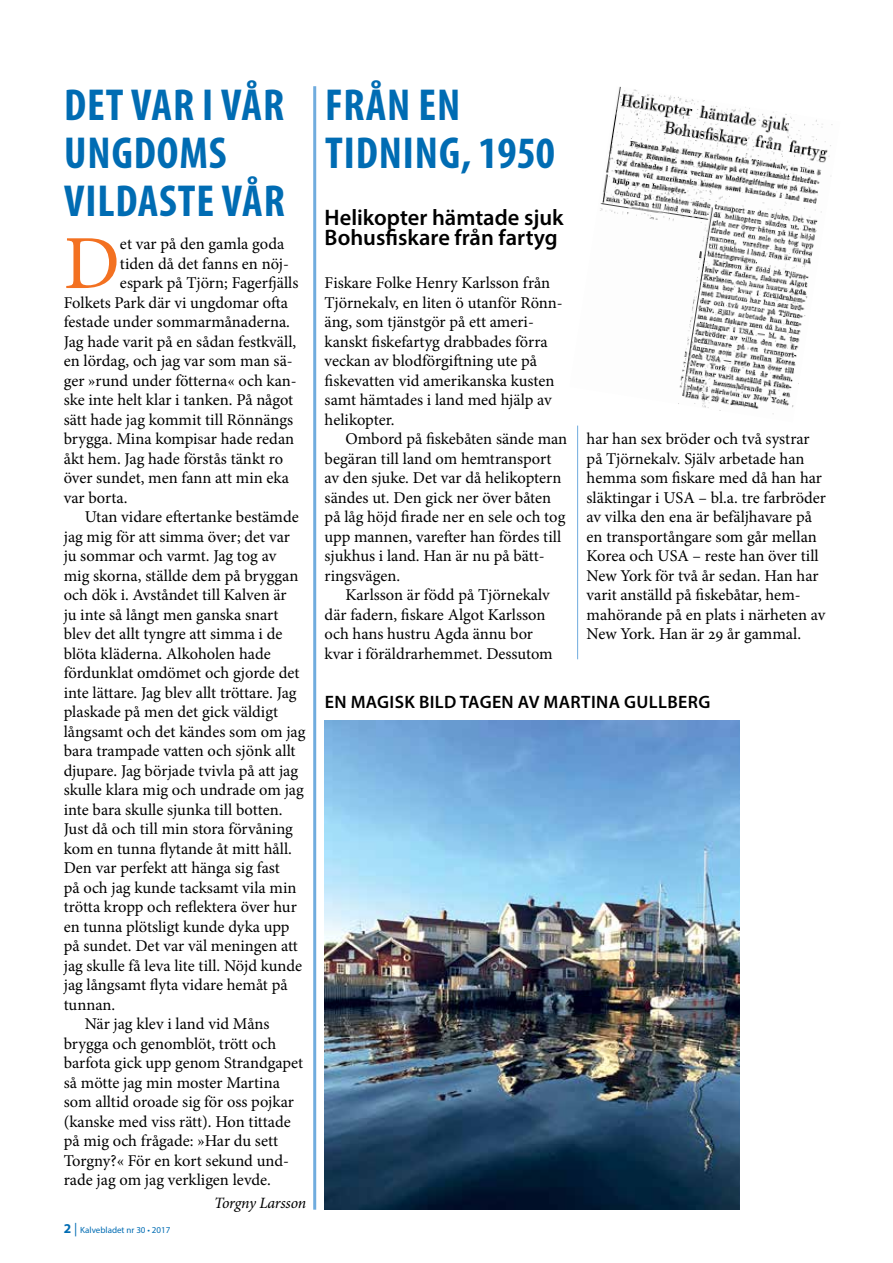
<style>
.page{position:relative;width:893px;height:1263px;background:#fff}
.page>*{position:absolute;margin:0;border:0;box-sizing:border-box;transform-origin:0 0}
.t1{font:76.5px "Minion Pro";color:#f37121}
.t2{font:700 condensed 45px/48px "Myriad Pro";letter-spacing:.02em;color:#006cb3}
.t3{font:600 22.5px/19.5px "Myriad Pro";color:#000}
.t4{font:600 18px "Myriad Pro";letter-spacing:.02em;color:#000}
.t5{font:16.5px/19.5px "Minion Pro";color:#000}
.t6{font:italic 15.75px "Minion Pro";letter-spacing:-.02em;color:#000}
.t7{font:9px "Myriad Pro";color:#006cb3}
.s1{font-weight:700;font-size:13.5px}
.s2{font-size:13.5px}
</style>
<div class="page">
<img style="left:600px;top:86px;width:233px;height:328px">
<hr style="left:313px;top:86px;width:3px;height:1124px;background:#70acde">
<hr style="left:577px;top:426px;width:1px;height:233px;background:#70acde">
<img style="left:325px;top:720px;width:415px;height:490px">
<h2 class="t2" style="left:64px;top:80px;width:222px">DET VAR I VÅR<br>UNGDOMS<br>VILDASTE VÅR</h2>
<h1 class="t1" style="left:64px;top:212px;width:58px">D</h1>
<p class="t5" style="left:120px;top:234px;width:166px">et var på den gamla goda</p>
<p class="t5" style="left:120px;top:254px;width:171px">tiden då det fanns en nöj-</p>
<p class="t5" style="left:120px;top:273px;width:180px">espark på Tjörn; Fagerfjälls</p>
<p class="t5" style="left:64px;top:293px;width:226px">Folkets Park där vi ungdomar ofta</p>
<p class="t5" style="left:64px;top:312px;width:228px">festade under sommarmånaderna.</p>
<p class="t5" style="left:64px;top:332px;width:234px">Jag hade varit på en sådan festkväll,</p>
<p class="t5" style="left:64px;top:351px;width:231px">en lördag, och jag var som man sä-</p>
<p class="t5" style="left:64px;top:371px;width:235px">ger »rund under fötterna« och kan-</p>
<p class="t5" style="left:64px;top:390px;width:231px">ske inte helt klar i tanken. På något</p>
<p class="t5" style="left:64px;top:410px;width:231px">sätt hade jag kommit till Rönnängs</p>
<p class="t5" style="left:64px;top:429px;width:232px">brygga. Mina kompisar hade redan</p>
<p class="t5" style="left:64px;top:449px;width:221px">åkt hem. Jag hade förstås tänkt ro</p>
<p class="t5" style="left:64px;top:468px;width:227px">över sundet, men fann att min eka</p>
<p class="t5" style="left:64px;top:488px;width:65px">var borta.</p>
<p class="t5" style="left:85px;top:507px;width:215px">Utan vidare eftertanke bestämde</p>
<p class="t5" style="left:64px;top:527px;width:228px">jag mig för att simma över; det var</p>
<p class="t5" style="left:64px;top:546px;width:214px">ju sommar och varmt. Jag tog av</p>
<p class="t5" style="left:64px;top:566px;width:236px">mig skorna, ställde dem på bryggan</p>
<p class="t5" style="left:64px;top:585px;width:224px">och dök i. Avståndet till Kalven är</p>
<p class="t5" style="left:64px;top:605px;width:216px">ju inte så långt men ganska snart</p>
<p class="t5" style="left:64px;top:624px;width:220px">blev det allt tyngre att simma i de</p>
<p class="t5" style="left:64px;top:644px;width:209px">blöta kläderna. Alkoholen hade</p>
<p class="t5" style="left:64px;top:663px;width:237px">fördunklat omdömet och gjorde det</p>
<p class="t5" style="left:64px;top:683px;width:234px">inte lättare. Jag blev allt tröttare. Jag</p>
<p class="t5" style="left:64px;top:702px;width:216px">plaskade på men det gick väldigt</p>
<p class="t5" style="left:64px;top:722px;width:243px">långsamt och det kändes som om jag</p>
<p class="t5" style="left:64px;top:741px;width:233px">bara trampade vatten och sjönk allt</p>
<p class="t5" style="left:64px;top:761px;width:236px">djupare. Jag började tvivla på att jag</p>
<p class="t5" style="left:64px;top:780px;width:242px">skulle klara mig och undrade om jag</p>
<p class="t5" style="left:64px;top:800px;width:220px">inte bara skulle sjunka till botten.</p>
<p class="t5" style="left:64px;top:819px;width:231px">Just då och till min stora förvåning</p>
<p class="t5" style="left:64px;top:839px;width:230px">kom en tunna flytande åt mitt håll.</p>
<p class="t5" style="left:64px;top:858px;width:218px">Den var perfekt att hänga sig fast</p>
<p class="t5" style="left:64px;top:878px;width:234px">på och jag kunde tacksamt vila min</p>
<p class="t5" style="left:64px;top:897px;width:235px">trötta kropp och reflektera över hur</p>
<p class="t5" style="left:64px;top:917px;width:227px">en tunna plötsligt kunde dyka upp</p>
<p class="t5" style="left:64px;top:936px;width:236px">på sundet. Det var väl meningen att</p>
<p class="t5" style="left:64px;top:956px;width:240px">jag skulle få leva lite till. Nöjd kunde</p>
<p class="t5" style="left:64px;top:975px;width:225px">jag långsamt flyta vidare hemåt på</p>
<p class="t5" style="left:64px;top:995px;width:53px">tunnan.</p>
<p class="t5" style="left:85px;top:1014px;width:186px">När jag klev i land vid Måns</p>
<p class="t5" style="left:64px;top:1034px;width:214px">brygga och genomblöt, trött och</p>
<p class="t5" style="left:64px;top:1053px;width:241px">barfota gick upp genom Strandgapet</p>
<p class="t5" style="left:64px;top:1073px;width:218px">så mötte jag min moster Martina</p>
<p class="t5" style="left:64px;top:1092px;width:232px">som alltid oroade sig för oss pojkar</p>
<p class="t5" style="left:64px;top:1112px;width:229px">(kanske med viss rätt). Hon tittade</p>
<p class="t5" style="left:64px;top:1131px;width:216px">på mig och frågade: »Har du sett</p>
<p class="t5" style="left:64px;top:1151px;width:227px">Torgny?« För en kort sekund und-</p>
<p class="t5" style="left:64px;top:1170px;width:209px">rade jag om jag verkligen levde.</p>
<p class="t6" style="left:214px;top:1192px;width:93px">Torgny Larsson</p>
<p class="t7" style="left:64px;top:1225px;width:108px"><span class="s1">2</span> <span class="s2">|</span> Kalvebladet nr 30 • 2017</p>
<h2 class="t2" style="left:325px;top:80px;width:231px">FRÅN EN<br>TIDNING, 1950</h2>
<h3 class="t3" style="left:325px;top:207px;width:241px">Helikopter hämtade sjuk<br>Bohusfiskare från fartyg</h3>
<p class="t5" style="left:325px;top:273px;width:240px">Fiskare Folke Henry Karlsson från<br>Tjörnekalv, en liten ö utanför Rönn&shy;äng, som tjänstgör på ett ameri&shy;kanskt fiskefartyg drabbades förra veckan av blodförgiftning ute på fiskevatten vid amerikanska kusten samt hämtades i land med hjälp av helikopter.</p>
<p class="t5" style="left:325px;top:429px;width:244px;text-indent:21px">Ombord på fiskebåten sände man begäran till land om hemtransport av den sjuke. Det var då helikoptern sändes ut. Den gick ner över båten på låg höjd firade ner en sele och tog upp mannen, varefter han fördes till sjukhus i land. Han är nu på bätt&shy;ringsvägen.</p>
<p class="t5" style="left:325px;top:585px;width:230px;text-indent:21px">Karlsson är född på Tjörnekalv där fadern, fiskare Algot Karlsson och hans hustru Agda ännu bor kvar i föräldrarhemmet. Dessutom</p>
<p class="t5" style="left:587px;top:429px;width:241px">har han sex bröder och två systrar på Tjörnekalv. Själv arbetade han hemma som fiskare med då han har släktingar i USA – bl.a. tre farbröder av vilka den ena är befäljhavare på en transportångare som går mellan Korea och USA – reste han över till New York för två år sedan. Han har varit anställd på fiskebåtar, hem&shy;mahörande på en plats i närheten av New York. Han är 29 år gammal.</p>
<p class="t4" style="left:325px;top:690px;width:387px">En magisk bild tagen av Martina Gullberg</p>
</div>
